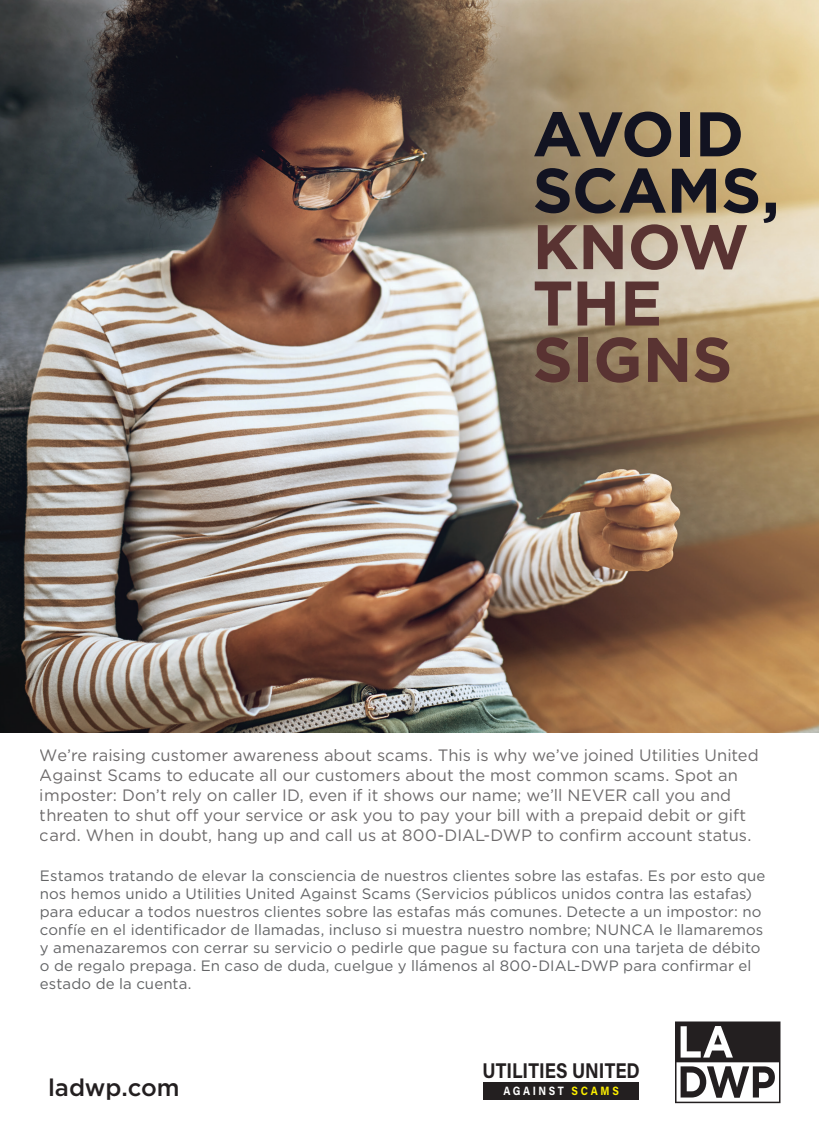
<style>
.page{position:relative;width:819px;height:1125px;background:#fff}
.page>*{position:absolute;margin:0;border:0;box-sizing:border-box;transform-origin:0 0}
.t1{font:700 62.85px/56.4px "Gotham";letter-spacing:-.005em;color:#593332}
.t2{font:700 62.85px/56.4px "Gotham";letter-spacing:-.01em;color:#121321}
.t3{font:500 24px "Gotham";letter-spacing:-.005em;color:#231f20}
.t4{font:700 21.3px "Acumin Pro";color:#231f20;scale:.85 1}
.t5{font:16.5px/19.8px "Gotham";color:#231f20}
.t6{font:15px/18px "Gotham";letter-spacing:.005em;color:#636466}
.t7{font:700 12px "Acumin Pro";letter-spacing:.255em;color:#fff;scale:.85 1}
.s1{color:#fff100}
</style>
<div class="page">
<img style="left:0;top:0;width:819px;height:732px">
<svg style="left:675px;top:1022px;width:106px;height:81px"></svg>
<div style="left:483px;top:1082px;width:156px;height:18px;background:#231f20"></div>
<h1 class="t2" style="left:533px;top:104px;width:249px">AVOID<br>SCAMS,</h1>
<h1 class="t1" style="left:533px;top:217px;width:218px">KNOW<br>THE<br>SIGNS</h1>
<p class="t5" style="left:40px;top:745px;width:720px">We’re raising customer awareness about scams. This is why we’ve joined Utilities United Against Scams to educate all our customers about the most common scams. Spot an imposter: Don’t rely on caller ID, even if it shows our name; we’ll NEVER call you and threaten to shut off your service or ask you to pay your bill with a prepaid debit or gift card. When in doubt, hang up and call us at 800-DIAL-DWP to confirm account status.</p>
<p class="t6" style="left:40px;top:867px;width:727px">Estamos tratando de elevar la consciencia de nuestros clientes sobre las estafas. Es por esto que nos hemos unido a Utilities United Against Scams (Servicios públicos unidos contra las estafas) para educar a todos nuestros clientes sobre las estafas más comunes. Detecte a un impostor: no confíe en el identificador de llamadas, incluso si muestra nuestro nombre; NUNCA le llamaremos y amenazaremos con cerrar su servicio o pedirle que pague su factura con una tarjeta de débito o de regalo prepaga. En caso de duda, cuelgue y llámenos al 800-DIAL-DWP para confirmar el estado de la cuenta.</p>
<h3 class="t4" style="left:482px;top:1056px;width:187px">UTILITIES UNITED</h3>
<h2 class="t3" style="left:48px;top:1072px;width:133px">ladwp.com</h2>
<p class="t7" style="left:503px;top:1082px;width:137px">AGAINST <span class="s1">SCAMS</span></p>
</div>
